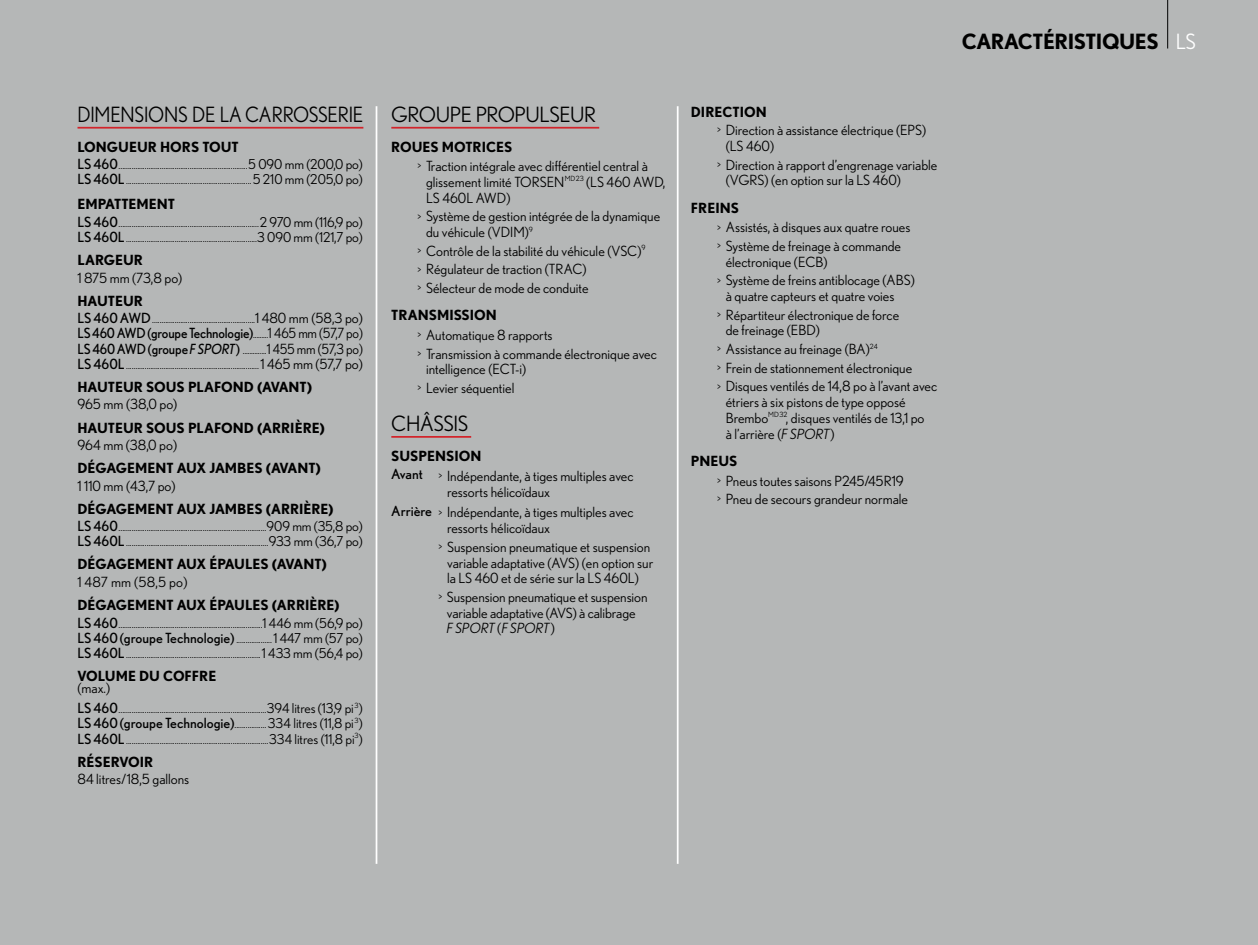
<style>
.page{position:relative;width:1258px;height:945px;background:#fff}
.page>*{position:absolute;margin:0;border:0;box-sizing:border-box;transform-origin:0 0}
.t1{font:21px "Nobel";letter-spacing:-.02em;color:#000;scale:.93 1}
.t2{font:21px "Nobel";letter-spacing:-.02em;color:#000}
.t3{font:700 21px "Nobel";letter-spacing:-.02em;color:#000}
.t4{font:14px/18.7px "Nobel";color:#000}
.t5{font:700 14px "Nobel";color:#000}
.t6{font:14px "Nobel";letter-spacing:-.01em;color:#000}
.t7{font:14px/15.2px "Nobel";letter-spacing:-.01em;color:#000;scale:.95 1}
.t8{font:10.5px/15.2px "Nobel";color:#000}
.s1{font-size:14px}
.s2{font-size:13.65px}
.s3{font-size:10.5px}
.s4{font-style:inherit}
.s5{font-style:italic}
.s6{font-weight:700}
.s7{font-weight:400;color:#fff}
</style>
<div class="page">
<div style="left:0;top:0;width:1257px;height:945px;background:#b5b7b7"></div>
<hr style="left:77px;top:127px;width:286px;height:2px;background:#d2232a">
<hr style="left:375px;top:106px;width:2px;height:758px;background:#fff">
<hr style="left:677px;top:106px;width:1px;height:758px;background:#fff">
<hr style="left:391px;top:127px;width:208px;height:2px;background:#d2232a">
<hr style="left:391px;top:436px;width:80px;height:2px;background:#d2232a">
<hr style="left:1167px;top:0;width:1px;height:49px;background:#000">
<h1 class="t1" style="left:77px;top:102px;width:309px">DIMENSIONS DE LA CARROSSERIE</h1>
<p class="t5" style="left:77px;top:138px;width:163px">LONGUEUR HORS TOUT</p>
<p class="t8" style="left:77px;top:158px;width:287px"><span class="s1">LS 460</span>.....................................................................<span class="s2">5 090 mm (200,0 po)<br></span><span class="s1">LS 460L</span>...................................................................<span class="s2">5 210 mm (205,0 po)</span></p>
<p class="t5" style="left:77px;top:196px;width:99px">EMPATTEMENT</p>
<p class="t8" style="left:77px;top:215px;width:287px"><span class="s1">LS 460</span>...........................................................................<span class="s2">2 970 mm (116,9 po)<br></span><span class="s1">LS 460L</span>......................................................................<span class="s2">3 090 mm (121,7 po)</span></p>
<p class="t5" style="left:77px;top:252px;width:67px">LARGEUR</p>
<p class="t4" style="left:77px;top:268px;width:106px">1 875 mm (73,8 po)</p>
<p class="t5" style="left:77px;top:292px;width:67px">HAUTEUR</p>
<p class="t8" style="left:77px;top:312px;width:287px"><span class="s1">LS 460 AWD</span>.......................................................<span class="s1">1 480 mm (58,3 po)</span></p>
<p class="t7" style="left:77px;top:326px;width:302px">LS 460 AWD (groupe Technologie)<span class="s3">.........</span><span class="s4">1 465 mm (57,7 po)<br></span>LS 460 AWD (groupe <span class="s5">F SPORT</span>) <span class="s3">..............</span><span class="s4">1 455 mm (57,3 po)</span></p>
<p class="t8" style="left:77px;top:357px;width:287px"><span class="s1">LS 460L</span>.......................................................................<span class="s1">1 465 mm (57,7 po)</span></p>
<p class="t5" style="left:77px;top:379px;width:236px">HAUTEUR SOUS PLAFOND (AVANT)</p>
<p class="t4" style="left:77px;top:395px;width:101px">965 mm (38,0 po)</p>
<p class="t5" style="left:77px;top:419px;width:249px">HAUTEUR SOUS PLAFOND (ARRIÈRE)</p>
<p class="t4" style="left:77px;top:436px;width:101px">964 mm (38,0 po)</p>
<p class="t5" style="left:77px;top:460px;width:245px">DÉGAGEMENT AUX JAMBES (AVANT)</p>
<p class="t4" style="left:77px;top:476px;width:100px">1 110 mm (43,7 po)</p>
<p class="t5" style="left:77px;top:500px;width:258px">DÉGAGEMENT AUX JAMBES (ARRIÈRE)</p>
<p class="t8" style="left:77px;top:520px;width:287px"><span class="s1">LS 460</span>...............................................................................<span class="s2">909 mm (35,8 po)<br></span><span class="s1">LS 460L</span>............................................................................<span class="s2">933 mm (36,7 po)</span></p>
<p class="t5" style="left:77px;top:556px;width:251px">DÉGAGEMENT AUX ÉPAULES (AVANT)</p>
<p class="t4" style="left:77px;top:572px;width:111px">1 487 mm (58,5 po)</p>
<p class="t5" style="left:77px;top:597px;width:263px">DÉGAGEMENT AUX ÉPAULES (ARRIÈRE)</p>
<p class="t8" style="left:77px;top:616px;width:287px"><span class="s1">LS 460</span>.............................................................................<span class="s2">1 446 mm (56,9 po)</span></p>
<p class="t6" style="left:77px;top:630px;width:287px">LS 460 (groupe Technologie) <span class="s3">...................</span><span class="s2">1 447 mm (57 po)</span></p>
<p class="t8" style="left:77px;top:647px;width:287px"><span class="s1">LS 460L</span>........................................................................<span class="s2">1 433 mm (56,4 po)</span></p>
<p class="t5" style="left:77px;top:668px;width:140px">VOLUME DU COFFRE</p>
<p class="t4" style="left:77px;top:679px;width:34px">(max.)</p>
<p class="t8" style="left:77px;top:702px;width:287px"><span class="s1">LS 460</span>...............................................................................<span class="s2">394 litres (13,9 pi</span><sup>3</sup><span class="s2">)</span></p>
<p class="t6" style="left:77px;top:715px;width:287px">LS 460 (groupe Technologie)<span class="s3">.................</span><span class="s2">334 litres (11,8 pi</span><sup>3</sup><span class="s2">)</span></p>
<p class="t8" style="left:77px;top:732px;width:287px"><span class="s1">LS 460L</span>............................................................................<span class="s2">334 litres (11,8 pi</span><sup>3</sup><span class="s2">)</span></p>
<p class="t5" style="left:77px;top:753px;width:77px">RÉSERVOIR</p>
<p class="t4" style="left:77px;top:770px;width:113px">84 litres/18,5 gallons</p>
<h1 class="t2" style="left:391px;top:102px;width:206px">GROUPE PROPULSEUR</h1>
<p class="t4" style="left:417px;top:137px;width:232px;line-height:19.6px;text-indent:-26px"><span class="s6">ROUES MOTRICES<br></span><span class="s3">&gt;</span> Traction intégrale avec différentiel central à</p>
<p class="t4" style="left:426px;top:174px;width:241px;line-height:15.8px">glissement limité TORSEN<sup>MD23</sup> (LS 460 AWD,<br>LS 460L AWD)</p>
<p class="t4" style="left:426px;top:208px;width:236px;line-height:15.8px;text-indent:-8px"><span class="s3">&gt;</span> Système de gestion intégrée de la dynamique du véhicule (VDIM)<sup>9</sup></p>
<p class="t4" style="left:417px;top:241px;width:229px"><span class="s3">&gt;</span> Contrôle de la stabilité du véhicule (VSC)<sup>9 </sup><span class="s3">&gt;</span> Régulateur de traction (TRAC)<br><span class="s3">&gt;</span> Sélecteur de mode de conduite</p>
<p class="t4" style="left:417px;top:306px;width:241px;text-indent:-26px"><span class="s6">TRANSMISSION<br></span><span class="s3">&gt;</span> Automatique 8 rapports<br><span class="s3">&gt;</span> Transmission à commande électronique avec</p>
<p class="t4" style="left:417px;top:360px;width:110px;text-indent:8px">intelligence (ECT-i) <span class="s3">&gt;</span> Levier séquentiel</p>
<h1 class="t2" style="left:391px;top:411px;width:78px">CHÂSSIS</h1>
<p class="t4" style="left:391px;top:445px;width:244px;line-height:20.5px"><span class="s6">SUSPENSION<br></span><span class="s4">Avant</span> <span class="s3">&gt;</span> Indépendante, à tiges multiples avec</p>
<p class="t4" style="left:391px;top:482px;width:244px;line-height:20.5px;text-indent:56px">ressorts hélicoïdaux<br><span class="s4">Arrière</span> <span class="s3">&gt;</span> Indépendante, à tiges multiples avec</p>
<p class="t4" style="left:438px;top:519px;width:213px;text-indent:8px">ressorts hélicoïdaux<br><span class="s3">&gt;</span> Suspension pneumatique et suspension</p>
<p class="t4" style="left:447px;top:554px;width:208px;line-height:15.8px">variable adaptative (AVS) (en option sur la LS 460 et de série sur la LS 460L)</p>
<p class="t4" style="left:447px;top:589px;width:202px;line-height:15.8px;text-indent:-8px"><span class="s3">&gt;</span> Suspension pneumatique et suspension variable adaptative (AVS) à calibrage<br><span class="s5">F SPORT</span> (<span class="s5">F SPORT</span>)</p>
<p class="t4" style="left:717px;top:102px;width:211px;text-indent:-26px"><span class="s6">DIRECTION<br></span><span class="s3">&gt;</span> Direction à assistance électrique (EPS)</p>
<p class="t4" style="left:717px;top:136px;width:222px;text-indent:8px">(LS 460)<br><span class="s3">&gt;</span> Direction à rapport d’engrenage variable</p>
<p class="t4" style="left:725px;top:171px;width:177px">(VGRS) (en option sur la LS 460)</p>
<p class="t4" style="left:717px;top:198px;width:195px;text-indent:-26px"><span class="s6">FREINS<br></span><span class="s3">&gt;</span> Assistés, à disques aux quatre roues <span class="s3">&gt;</span> Système de freinage à commande</p>
<p class="t4" style="left:717px;top:252px;width:199px;text-indent:8px">électronique (ECB)<br><span class="s3">&gt;</span> Système de freins antiblocage (ABS)</p>
<p class="t4" style="left:717px;top:287px;width:183px;text-align:center">à quatre capteurs et quatre voies<br><span class="s3">&gt;</span> Répartiteur électronique de force</p>
<p class="t4" style="left:717px;top:321px;width:222px;text-indent:8px">de freinage (EBD)<br><span class="s3">&gt;</span> Assistance au freinage (BA)<sup>24<br></sup><span class="s3">&gt;</span> Frein de stationnement électronique<br><span class="s3">&gt;</span> Disques ventilés de 14,8 po à l’avant avec</p>
<p class="t4" style="left:725px;top:394px;width:200px;line-height:15.8px">étriers à six pistons de type opposé<br>Brembo<sup>MD32</sup>, disques ventilés de 13,1 po à l’arrière (<span class="s5">F SPORT</span>)</p>
<p class="t4" style="left:717px;top:451px;width:192px;text-indent:-26px"><span class="s6">PNEUS<br></span><span class="s3">&gt;</span> Pneus toutes saisons P245/45R19 <span class="s3">&gt;</span> Pneu de secours grandeur normale</p>
<h1 class="t3" style="left:962px;top:28px;width:235px">CARACTÉRISTIQUES <span class="s7">LS</span></h1>
</div>
